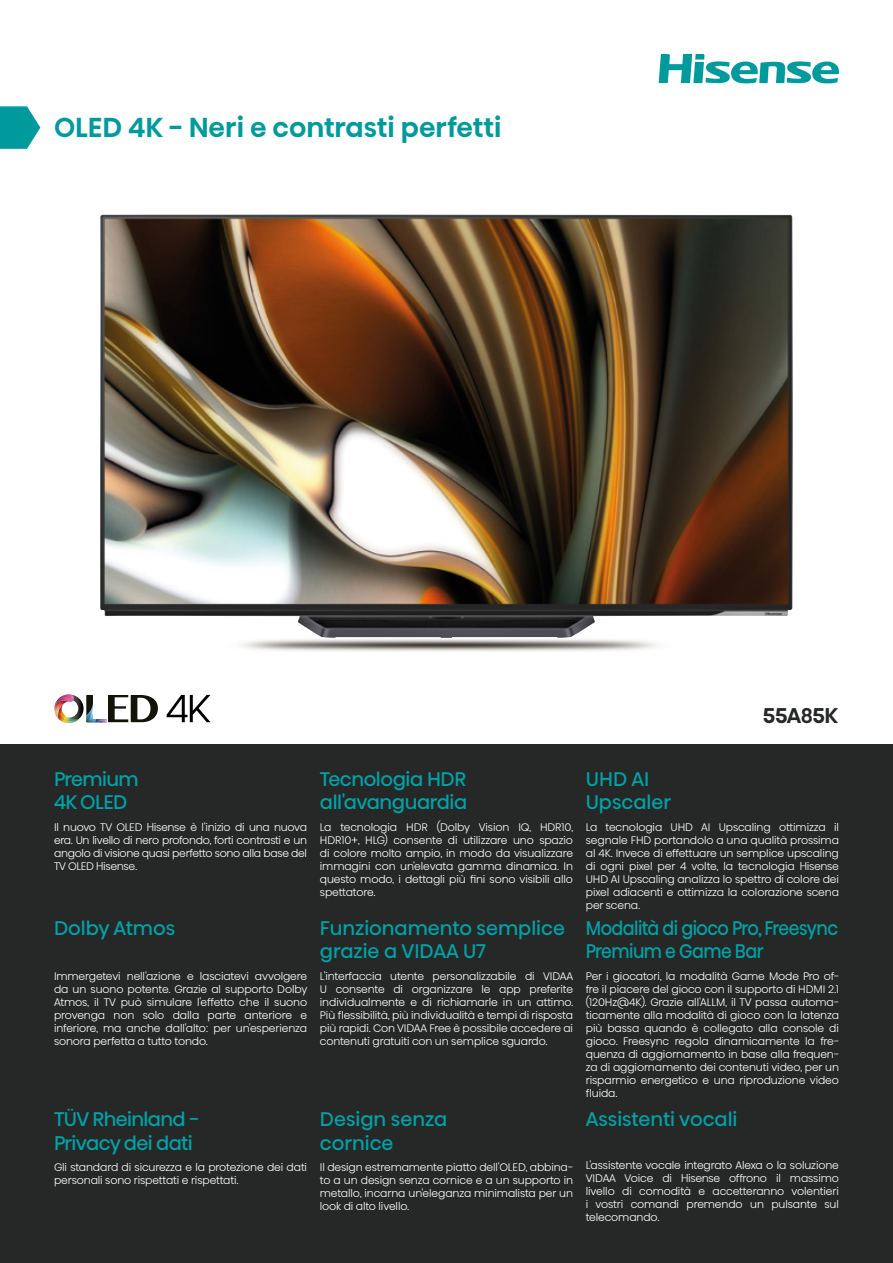
<style>
.page{position:relative;width:893px;height:1263px;background:#fff}
.page>*{position:absolute;margin:0;border:0;box-sizing:border-box;transform-origin:0 0}
.t1{font:500 27px "Hisense Alfabet";color:#009a9d}
.t2{font:500 21px "Hisense Alfabet";letter-spacing:-.02em;color:#262727}
.t3{font:19.5px/23.4px "Hisense Alfabet";color:#00a3a7}
.t4{font:19.5px/23.4px "Hisense Alfabet";letter-spacing:-.02em;color:#00a3a7}
.t5{font:19.5px/23.4px "Hisense Alfabet";letter-spacing:-.02em;color:#00a3a7;scale:.9 1}
.t6{font:300 10.8px/13px "Hisense Alfabet";letter-spacing:-.01em;color:#fff;text-align:justify}
</style>
<div class="page">
<div style="left:0;top:744px;width:893px;height:519px;background:#262727"></div>
<svg style="left:54px;top:694px;width:104px;height:30px"></svg>
<svg style="left:167px;top:695px;width:43px;height:27px"></svg>
<img style="left:100px;top:214px;width:693px;height:422px">
<img style="left:243px;top:636px;width:414px;height:16px">
<svg style="left:659px;top:54px;width:180px;height:29px"></svg>
<svg style="left:0;top:106px;width:40px;height:43px;background:#2aaaad"></svg>
<h1 class="t1" style="left:54px;top:108px;width:449px">OLED 4K - Neri e contrasti perfetti</h1>
<h2 class="t2" style="left:763px;top:700px;width:77px">55A85K</h2>
<h3 class="t4" style="left:54px;top:765px;width:86px">Premium<br>4K OLED</h3>
<p class="t6" style="left:54px;top:819px;width:255px">Il nuovo TV OLED Hisense è l'inizio di una nuova era. Un livello di nero profondo, forti contrasti e un angolo di visione quasi perfetto sono alla base del TV OLED Hisense.</p>
<h3 class="t3" style="left:54px;top:914px;width:123px">Dolby Atmos</h3>
<p class="t6" style="left:54px;top:968px;width:255px">Immergetevi nell'azione e lasciatevi avvolgere da un suono potente. Grazie al supporto Dolby Atmos, il TV può simulare l'effetto che il suono provenga non solo dalla parte anteriore e inferiore, ma anche dall'alto: per un'esperienza sonora perfetta a tutto tondo.</p>
<h3 class="t4" style="left:54px;top:1105px;width:147px">TÜV Rheinland -<br>Privacy dei dati</h3>
<p class="t6" style="left:54px;top:1159px;width:255px">Gli standard di sicurezza e la protezione dei dati personali sono rispettati e rispettati.</p>
<h3 class="t4" style="left:320px;top:765px;width:149px">Tecnologia HDR all'avanguardia</h3>
<p class="t6" style="left:320px;top:819px;width:255px">La tecnologia HDR (Dolby Vision IQ, HDR10, HDR10+, HLG) consente di utilizzare uno spazio di colore molto ampio, in modo da visualizzare immagini con un'elevata gamma dinamica. In questo modo, i dettagli più fini sono visibili allo spettatore.</p>
<h3 class="t3" style="left:320px;top:914px;width:247px">Funzionamento semplice grazie a VIDAA U7</h3>
<p class="t6" style="left:320px;top:968px;width:255px">L'interfaccia utente personalizzabile di VIDAA U consente di organizzare le app preferite individualmente e di richiamarle in un attimo.<br>Più flessibilità, più individualità e tempi di risposta più rapidi. Con VIDAA Free è possibile accedere ai contenuti gratuiti con un semplice sguardo.</p>
<h3 class="t3" style="left:320px;top:1105px;width:129px">Design senza cornice</h3>
<p class="t6" style="left:320px;top:1159px;width:255px">Il design estremamente piatto dell'OLED, abbina&shy;to a un design senza cornice e a un supporto in metallo, incarna un'eleganza minimalista per un look di alto livello.</p>
<h3 class="t3" style="left:586px;top:765px;width:87px">UHD AI<br>Upscaler</h3>
<p class="t6" style="left:586px;top:819px;width:255px">La tecnologia UHD AI Upscaling ottimizza il segnale FHD portandolo a una qualità prossima al 4K. Invece di effettuare un semplice upscaling di ogni pixel per 4 volte, la tecnologia Hisense UHD AI Upscaling analizza lo spettro di colore dei pixel adiacenti e ottimizza la colorazione scena per scena.</p>
<h3 class="t5" style="left:586px;top:914px;width:282px">Modalità di gioco Pro, Freesync<br>Premium e Game Bar</h3>
<p class="t6" style="left:586px;top:968px;width:255px">Per i giocatori, la modalità Game Mode Pro of&shy;fre il piacere del gioco con il supporto di HDMI 2.1 (120Hz@4K). Grazie all'ALLM, il TV passa automa&shy;ticamente alla modalità di gioco con la latenza più bassa quando è collegato alla console di gioco. Freesync regola dinamicamente la fre&shy;quenza di aggiornamento in base alla frequen&shy;za di aggiornamento dei contenuti video, per un risparmio energetico e una riproduzione video fluida.</p>
<h3 class="t3" style="left:586px;top:1105px;width:153px">Assistenti vocali</h3>
<p class="t6" style="left:586px;top:1157px;width:255px">L'assistente vocale integrato Alexa o la soluzione VIDAA Voice di Hisense offrono il massimo livello di comodità e accetteranno volentieri i vostri comandi premendo un pulsante sul telecomando.</p>
</div>
